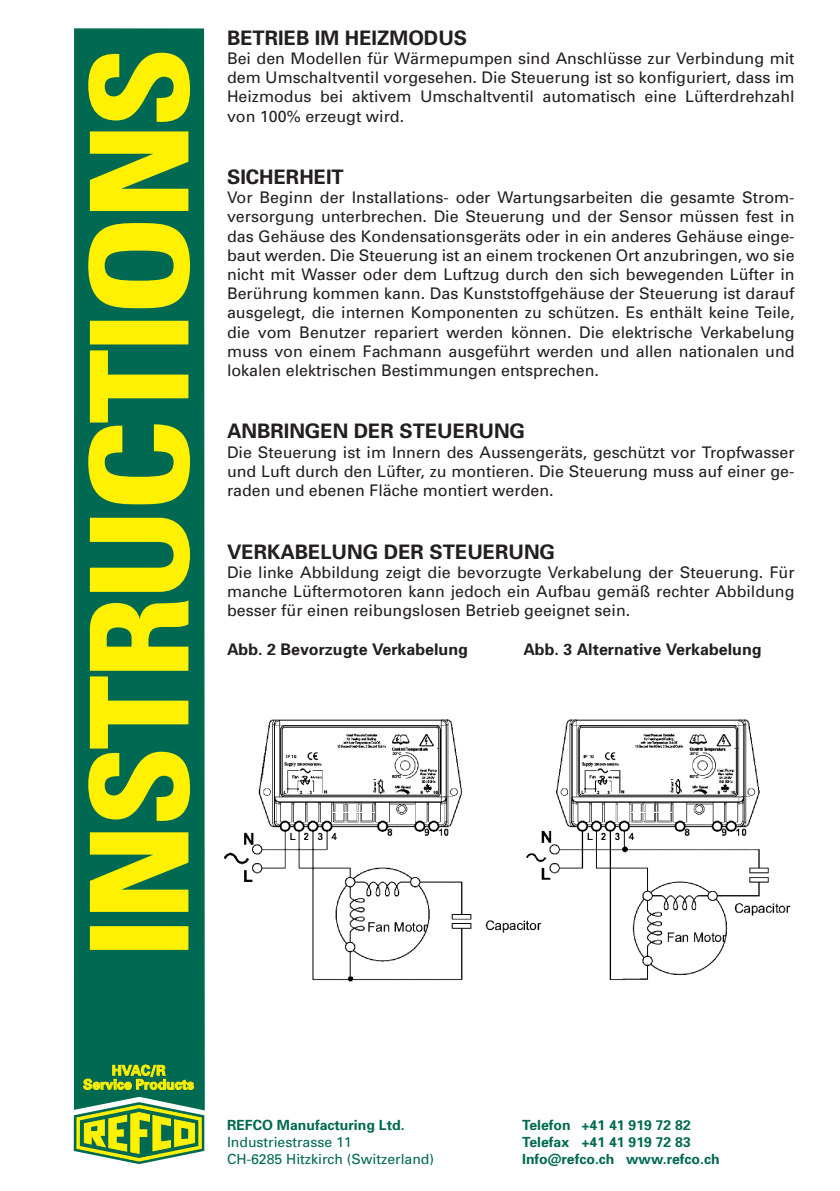
<style>
.page{position:relative;width:840px;height:1191px;background:#fff}
.page>*{position:absolute;margin:0;border:0;box-sizing:border-box;transform-origin:0 0}
.t1{font:700 20px "Univers";color:#231f20}
.t2{font:16px/19.2px "Univers";color:#231f20;text-align:justify}
.t3{font:700 16px "Univers";color:#231f20}
.t4{font:700 14px "Univers";color:#006951}
.t5{font:14px "Univers";color:#006951}
.t6{font:700 13.8px/14px "Univers";color:#fff101;text-align:center}
</style>
<div class="page">
<svg style="left:74px;top:1110px;width:130px;height:54px;background:#99bc43"></svg>
<div style="left:74px;top:28px;width:131px;height:1082px;background:#006951"></div>
<div style="left:91px;top:927px;width:96px;height:22px;background:#fff101"></div>
<div style="left:90px;top:926px;width:98px;height:24px;border:2px solid #fff101"></div>
<svg style="left:89px;top:831px;width:100px;height:82px;background:#bdcd15"></svg>
<svg style="left:87px;top:517px;width:104px;height:304px;background:#90b523"></svg>
<svg style="left:87px;top:349px;width:104px;height:156px;background:#7eac29"></svg>
<div style="left:91px;top:322px;width:96px;height:21px;background:#fff101"></div>
<div style="left:90px;top:321px;width:98px;height:23px;border:2px solid #fff101"></div>
<svg style="left:87px;top:222px;width:104px;height:87px;background:#a2bf1e"></svg>
<svg style="left:89px;top:130px;width:100px;height:82px;background:#bdcd15"></svg>
<svg style="left:87px;top:52px;width:104px;height:71px;background:#9cbc1f"></svg>
<svg style="left:83px;top:1063px;width:111px;height:27px;background:#458d3b"></svg>
<img style="left:224px;top:719px;width:567px;height:263px">
<p class="t1" style="left:227px;top:25px;width:242px">BETRIEB IM HEIZMODUS</p>
<p class="t2" style="left:227px;top:48px;width:568px">Bei den Modellen für Wärmepumpen sind Anschlüsse zur Verbindung mit dem Umschaltventil vorgesehen. Die Steuerung ist so konfiguriert, dass im Heizmodus bei aktivem Umschaltventil automatisch eine Lüfterdrehzahl von 100% erzeugt wird.</p>
<p class="t1" style="left:227px;top:164px;width:118px">SICHERHEIT</p>
<p class="t2" style="left:227px;top:188px;width:568px">Vor Beginn der Installations- oder Wartungsarbeiten die gesamte Strom&shy;versorgung unterbrechen. Die Steuerung und der Sensor müssen fest in das Gehäuse des Kondensationsgeräts oder in ein anderes Gehäuse einge&shy;baut werden. Die Steuerung ist an einem trockenen Ort anzubringen, wo sie nicht mit Wasser oder dem Luftzug durch den sich bewegenden Lüfter in Berührung kommen kann. Das Kunststoffgehäuse der Steuerung ist darauf ausgelegt, die internen Komponenten zu schützen. Es enthält keine Teile, die vom Benutzer repariert werden können. Die elektrische Verkabelung muss von einem Fachmann ausgeführt werden und allen nationalen und lokalen elektrischen Bestimmungen entsprechen.</p>
<p class="t1" style="left:227px;top:418px;width:299px">ANBRINGEN DER STEUERUNG</p>
<p class="t2" style="left:227px;top:442px;width:568px">Die Steuerung ist im Innern des Aussengeräts, geschützt vor Tropfwasser und Luft durch den Lüfter, zu montieren. Die Steuerung muss auf einer ge&shy;raden und ebenen Fläche montiert werden.</p>
<p class="t1" style="left:227px;top:538px;width:329px">VERKABELUNG DER STEUERUNG</p>
<p class="t2" style="left:227px;top:562px;width:568px">Die linke Abbildung zeigt die bevorzugte Verkabelung der Steuerung. Für manche Lüftermotoren kann jedoch ein Aufbau gemäß rechter Abbildung besser für einen reibungslosen Betrieb geeignet sein.</p>
<p class="t3" style="left:227px;top:638px;width:242px">Abb. 2 Bevorzugte Verkabelung</p>
<p class="t3" style="left:523px;top:638px;width:239px">Abb. 3 Alternative Verkabelung</p>
<p class="t6" style="left:83px;top:1063px;width:112px">HVAC/R<br>Service Products</p>
<p class="t4" style="left:227px;top:1116px;width:179px">REFCO Manufacturing Ltd.</p>
<p class="t4" style="left:522px;top:1116px;width:170px">Telefon +41 41 919 72 82</p>
<p class="t5" style="left:227px;top:1133px;width:126px">Industriestrasse 11</p>
<p class="t4" style="left:522px;top:1133px;width:170px">Telefax +41 41 919 72 83</p>
<p class="t5" style="left:227px;top:1150px;width:208px">CH-6285 Hitzkirch (Switzerland)</p>
<p class="t4" style="left:522px;top:1149px;width:199px">Info@refco.ch www.refco.ch</p>
</div>
